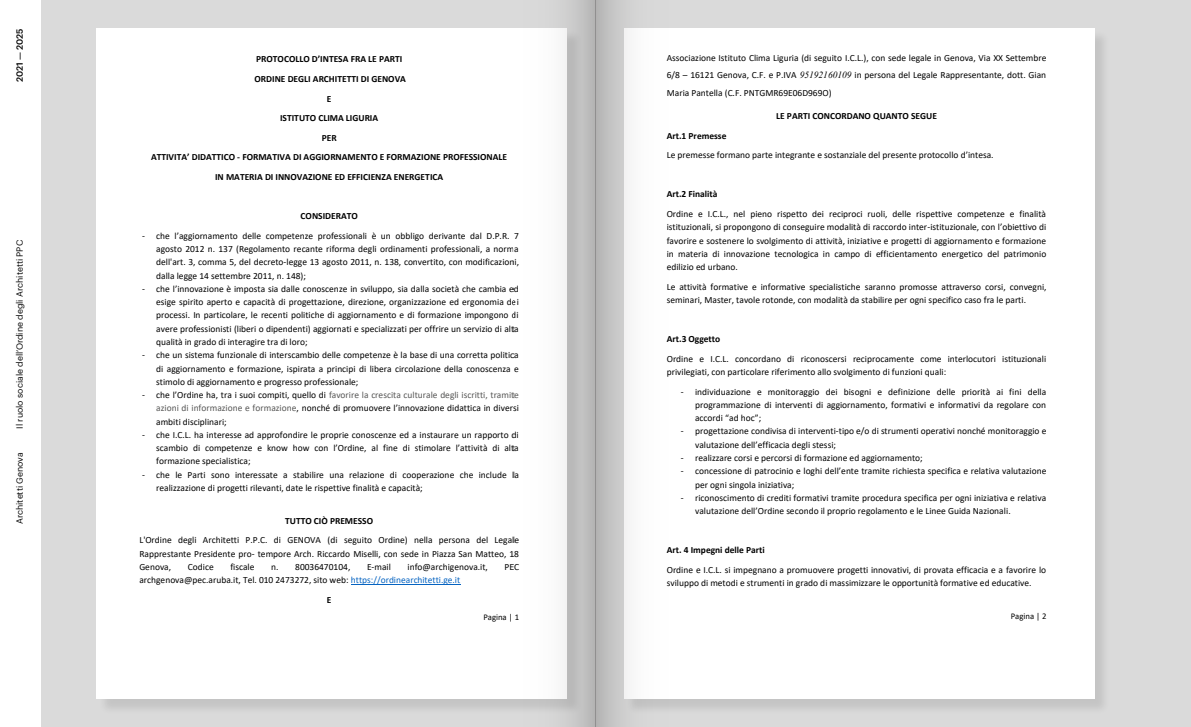
<style>
.page{position:relative;width:1191px;height:727px;background:#fff}
.page>*{position:absolute;margin:0;border:0;box-sizing:border-box;transform-origin:0 0}
.t1{font:9.5px/13.2px "Calibri";color:#000;text-align:justify}
.t2{font:700 9.5px/19.6px "Calibri";color:#000;text-align:center}
.t3{font:8.75px "Graphik";color:#000}
.t4{font:8.75px "Calibri";color:#000}
.t5{font:500 8.75px "Graphik";color:#000}
.s1{color:#575756}
.s2{color:#0563c1}
.s3{font-weight:700}
.s4{font-family:"Times New Roman";font-style:italic}
</style>
<div class="page">
<div style="left:41px;top:0;width:557px;height:726px;background:#dadada"></div>
<div style="left:594px;top:0;width:597px;height:726px;background:#dadada"></div>
<div style="left:625px;top:30px;width:485px;height:684px;background:#000;opacity:.1"></div>
<div style="left:624px;top:28px;width:470px;height:671px;background:#fff"></div>
<div style="left:97px;top:28px;width:470px;height:671px;background:#fff"></div>
<hr style="left:351px;top:584px;width:109px;height:1px;background:#0563c1">
<svg style="left:514px;top:0;width:81px;height:726px"></svg>
<svg style="left:595px;top:0;width:82px;height:726px"></svg>
<p class="t5" style="left:13px;top:82px;width:55px;rotate:-90deg">2021 — 2025</p>
<p class="t3" style="left:13px;top:428px;width:190px;rotate:-90deg">Il ruolo sociale dell’Ordine degli Architetti PPC</p>
<p class="t3" style="left:13px;top:524px;width:73px;rotate:-90deg">Architetti Genova</p>
<p class="t2" style="left:151px;top:49px;width:358px">PROTOCOLLO D’INTESA FRA LE PARTI<br>ORDINE DEGLI ARCHITETTI DI GENOVA<br>E<br>ISTITUTO CLIMA LIGURIA<br>PER<br>ATTIVITA’ DIDATTICO - FORMATIVA DI AGGIORNAMENTO E FORMAZIONE PROFESSIONALE<br>IN MATERIA DI INNOVAZIONE ED EFFICIENZA ENERGETICA</p>
<p class="t2" style="left:300px;top:206px;width:59px">CONSIDERATO</p>
<p class="t1" style="left:156px;top:228px;width:364px;text-indent:-14px">- che l’aggiornamento delle competenze professionali è un obbligo derivante dal D.P.R. 7 agosto 2012 n. 137 (Regolamento recante riforma degli ordinamenti professionali, a norma dell'art. 3, comma 5, del decreto-legge 13 agosto 2011, n. 138, convertito, con modificazioni, dalla legge 14 settembre 2011, n. 148);</p>
<p class="t1" style="left:156px;top:282px;width:364px;text-indent:-14px">- che l’innovazione è imposta sia dalle conoscenze in sviluppo, sia dalla società che cambia ed esige spirito aperto e capacità di progettazione, direzione, organizzazione ed ergonomia dei processi. In particolare, le recenti politiche di aggiornamento e di formazione impongono di avere professionisti (liberi o dipendenti) aggiornati e specializzati per offrire un servizio di alta qualità in grado di interagire tra di loro;</p>
<p class="t1" style="left:156px;top:348px;width:364px;text-indent:-14px">- che un sistema funzionale di interscambio delle competenze è la base di una corretta politica di aggiornamento e formazione, ispirata a principi di libera circolazione della conoscenza e stimolo di aggiornamento e progresso professionale;</p>
<p class="t1" style="left:156px;top:388px;width:364px;text-indent:-14px">- che l’Ordine ha, tra i suoi compiti, quello di <span class="s1">favorire la crescita culturale degli iscritti, tramite azioni di informazione e formazione</span>, nonché di promuovere l’innovazione didattica in diversi ambiti disciplinari;</p>
<p class="t1" style="left:156px;top:428px;width:364px;text-indent:-14px">- che I.C.L. ha interesse ad approfondire le proprie conoscenze ed a instaurare un rapporto di scambio di competenze e know how con l’Ordine, al fine di stimolare l’attività di alta formazione specialistica;</p>
<p class="t1" style="left:156px;top:467px;width:364px;text-indent:-14px">- che le Parti sono interessate a stabilire una relazione di cooperazione che include la realizzazione di progetti rilevanti, date le rispettive finalità e capacità;</p>
<p class="t2" style="left:285px;top:510px;width:89px">TUTTO CIÒ PREMESSO</p>
<p class="t1" style="left:139px;top:533px;width:381px">L'Ordine degli Architetti P.P.C. di GENOVA (di seguito Ordine) nella persona del Legale Rapprestante Presidente pro- tempore Arch. Riccardo Miselli, con sede in Piazza San Matteo, 18<br>Genova,</p>
<p class="t1" style="left:188px;top:559px;width:27px">Codice</p>
<p class="t1" style="left:230px;top:559px;width:26px">fiscale</p>
<p class="t1" style="left:271px;top:559px;width:81px">n. 80036470104,</p>
<p class="t1" style="left:367px;top:559px;width:25px">E-mail</p>
<p class="t1" style="left:407px;top:559px;width:82px">info@archigenova.it,</p>
<p class="t1" style="left:504px;top:559px;width:16px">PEC</p>
<p class="t1" style="left:327px;top:570px;width:135px;line-height:19.5px;text-indent:-187px">archgenova@pec.aruba.it, Tel. 010 2473272, sito web: <span class="s2">https://ordinearchitetti.ge.it<br></span><span class="s3">E</span></p>
<p class="t4" style="left:483px;top:611px;width:37px">Pagina | 1</p>
<p class="t1" style="left:666px;top:49px;width:381px;line-height:17.4px">Associazione Istituto Clima Liguria (di seguito I.C.L.), con sede legale in Genova, Via XX Settembre 6/8 – 16121 Genova, C.F. e P.IVA <span class="s4">95192160109</span> in persona del Legale Rappresentante, dott. Gian Maria Pantella (C.F. PNTGMR69E06D969O)</p>
<p class="t2" style="left:776px;top:106px;width:162px">LE PARTI CONCORDANO QUANTO SEGUE</p>
<p class="t2" style="left:666px;top:125px;width:61px">Art.1 Premesse</p>
<p class="t1" style="left:666px;top:148px;width:328px">Le premesse formano parte integrante e sostanziale del presente protocollo d’intesa.</p>
<p class="t2" style="left:666px;top:184px;width:52px">Art.2 Finalità</p>
<p class="t1" style="left:666px;top:207px;width:381px">Ordine e I.C.L., nel pieno rispetto dei reciproci ruoli, delle rispettive competenze e finalità istituzionali, si propongono di conseguire modalità di raccordo inter-istituzionale, con l’obiettivo di favorire e sostenere lo svolgimento di attività, iniziative e progetti di aggiornamento e formazione in materia di innovazione tecnologica in campo di efficientamento energetico del patrimonio edilizio ed urbano.</p>
<p class="t1" style="left:666px;top:279px;width:381px">Le attività formative e informative specialistiche saranno promosse attraverso corsi, convegni, seminari, Master, tavole rotonde, con modalità da stabilire per ogni specifico caso fra le parti.</p>
<p class="t2" style="left:666px;top:329px;width:55px">Art.3 Oggetto</p>
<p class="t1" style="left:666px;top:351px;width:381px">Ordine e I.C.L. concordano di riconoscersi reciprocamente come interlocutori istituzionali privilegiati, con particolare riferimento allo svolgimento di funzioni quali:</p>
<p class="t1" style="left:695px;top:384px;width:352px;text-indent:-14px">- individuazione e monitoraggio dei bisogni e definizione delle priorità ai fini della programmazione di interventi di aggiornamento, formativi e informativi da regolare con accordi “ad hoc”;</p>
<p class="t1" style="left:695px;top:424px;width:353px;text-indent:-14px">- progettazione condivisa di interventi-tipo e/o di strumenti operativi nonché monitoraggio e valutazione dell’efficacia degli stessi;</p>
<p class="t1" style="left:681px;top:451px;width:243px">- realizzare corsi e percorsi di formazione ed aggiornamento;</p>
<p class="t1" style="left:695px;top:464px;width:353px;text-indent:-14px">- concessione di patrocinio e loghi dell’ente tramite richiesta specifica e relativa valutazione per ogni singola iniziativa;</p>
<p class="t1" style="left:695px;top:490px;width:352px;text-indent:-14px">- riconoscimento di crediti formativi tramite procedura specifica per ogni iniziativa e relativa valutazione dell’Ordine secondo il proprio regolamento e le Linee Guida Nazionali.</p>
<p class="t2" style="left:667px;top:540px;width:99px">Art. 4 Impegni delle Parti</p>
<p class="t1" style="left:667px;top:562px;width:381px">Ordine e I.C.L. si impegnano a promuovere progetti innovativi, di provata efficacia e a favorire lo sviluppo di metodi e strumenti in grado di massimizzare le opportunità formative ed educative.</p>
<p class="t4" style="left:1010px;top:609px;width:37px">Pagina | 2</p>
</div>
